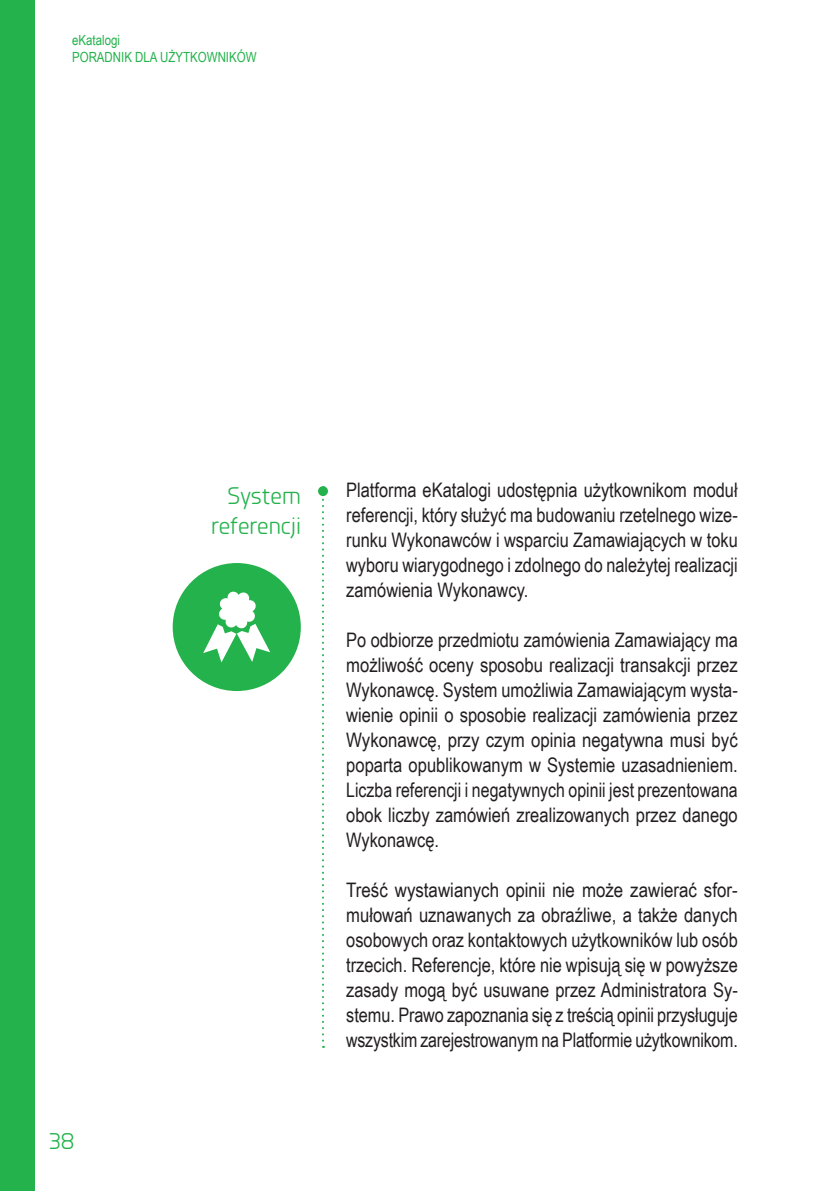
<style>
.page{position:relative;width:840px;height:1191px;background:#fff}
.page>*{position:absolute;margin:0;border:0;box-sizing:border-box;transform-origin:0 0}
.t1{font:24px/30px "Planer";color:#23b24b;text-align:right}
.t2{font:20px/25px "Arial Narrow";color:#231f20;text-align:justify}
.t3{font:14px "Arial Narrow";color:#23b24b}
</style>
<div class="page">
<div style="left:0;top:0;width:34px;height:1191px;background:#23b24b"></div>
<svg style="left:322px;top:496px;width:2px;height:552px"></svg>
<div style="left:318px;top:486px;width:10px;height:10px;background:#23b24b;border-radius:50%"></div>
<div style="left:173px;top:563px;width:127px;height:128px;background:#23b24b;border-radius:50%"></div>
<svg style="left:203px;top:591px;width:67px;height:71px"></svg>
<div style="left:226px;top:599px;width:23px;height:23px;background:#fff;border-radius:50%"></div>
<p class="t3" style="left:72px;top:30px;width:49px">eKatalogi</p>
<p class="t3" style="left:72px;top:46px;width:186px">PORADNIK DLA UŻYTKOWNIKÓW</p>
<p class="t1" style="left:49px;top:1124px;width:27px">38</p>
<p class="t1" style="left:211px;top:480px;width:91px">System referencji</p>
<p class="t2" style="left:346px;top:477px;width:393px">Platforma eKatalogi udostępnia użytkownikom moduł referencji, który służyć ma budowaniu rzetelnego wize&shy;runku Wykonawców i wsparciu Zamawiających w toku wyboru wiarygodnego i zdolnego do należytej realizacji zamówienia Wykonawcy.</p>
<p class="t2" style="left:346px;top:627px;width:393px">Po odbiorze przedmiotu zamówienia Zamawiający ma możliwość oceny sposobu realizacji transakcji przez Wykonawcę. System umożliwia Zamawiającym wysta&shy;wienie opinii o sposobie realizacji zamówienia przez Wykonawcę, przy czym opinia negatywna musi być poparta opublikowanym w Systemie uzasadnieniem.<br>Liczba referencji i negatywnych opinii jest prezentowana obok liczby zamówień zrealizowanych przez danego Wykonawcę.</p>
<p class="t2" style="left:346px;top:877px;width:393px">Treść wystawianych opinii nie może zawierać sfor&shy;mułowań uznawanych za obraźliwe, a także danych osobowych oraz kontaktowych użytkowników lub osób trzecich. Referencje, które nie wpisują się w powyższe zasady mogą być usuwane przez Administratora Sy&shy;stemu. Prawo zapoznania się z treścią opinii przysługuje wszystkim zarejestrowanym na Platformie użytkownikom.</p>
</div>
